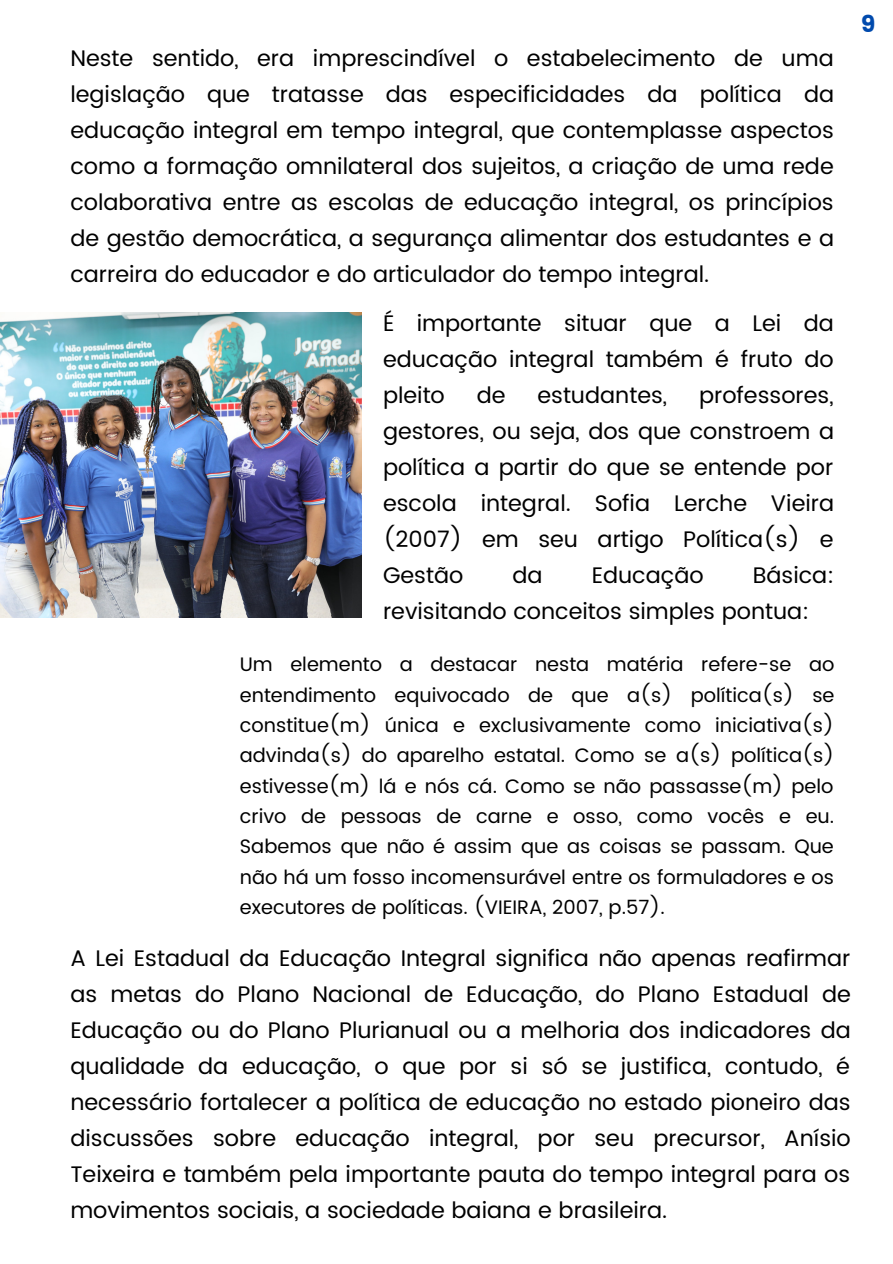
<style>
.page{position:relative;width:893px;height:1264px;background:#fff}
.page>*{position:absolute;margin:0;border:0;box-sizing:border-box;transform-origin:0 0}
.t1{font:23.25px "Poppins";color:#004aad}
.t2{font:22.5px/36px "Poppins";color:#000;text-align:justify}
.t3{font:19.5px/30.3px "Poppins";color:#000;text-align:justify}
</style>
<div class="page">
<img style="left:0;top:312px;width:361px;height:305px">
<p class="t2" style="left:70px;top:40px;width:765px">Neste sentido, era imprescindível o estabelecimento de uma legislação que tratasse das especificidades da política da educação integral em tempo integral, que contemplasse aspectos como a formação omnilateral dos sujeitos, a criação de uma rede colaborativa entre as escolas de educação integral, os princípios de gestão democrática, a segurança alimentar dos estudantes e a carreira do educador e do articulador do tempo integral.</p>
<p class="t2" style="left:383px;top:305px;width:452px">É importante situar que a Lei da educação integral também é fruto do pleito</p>
<p class="t2" style="left:383px;top:377px;width:452px;text-indent:316px">professores, gestores, ou seja, dos que constroem a política a partir do que se entende por escola integral. Sofia Lerche Vieira (2007) em seu artigo Política(s) e Gestão</p>
<p class="t2" style="left:476px;top:377px;width:30px">de</p>
<p class="t2" style="left:537px;top:377px;width:131px">estudantes,</p>
<p class="t2" style="left:383px;top:557px;width:452px;text-indent:369px">Básica: revisitando conceitos simples pontua:</p>
<p class="t2" style="left:512px;top:557px;width:32px">da</p>
<p class="t2" style="left:591px;top:557px;width:113px">Educação</p>
<p class="t1" style="left:860px;top:10px;width:16px">9</p>
<p class="t3" style="left:240px;top:649px;width:596px">Um elemento a destacar nesta matéria refere-se ao entendimento equivocado de que a(s) política(s) se constitue(m) única e exclusivamente como iniciativa(s) advinda(s) do aparelho estatal. Como se a(s) política(s) estivesse(m) lá e nós cá. Como se não passasse(m) pelo crivo de pessoas de carne e osso, como vocês e eu.<br>Sabemos que não é assim que as coisas se passam. Que não há um fosso incomensurável entre os formuladores e os executores de políticas. (VIEIRA, 2007, p.57).</p>
<p class="t2" style="left:70px;top:940px;width:782px">A Lei Estadual da Educação Integral significa não apenas reafirmar as metas do Plano Nacional de Educação, do Plano Estadual de Educação ou do Plano Plurianual ou a melhoria dos indicadores da qualidade da educação, o que por si só se justifica, contudo, é necessário fortalecer a política de educação no estado pioneiro das discussões sobre educação integral, por seu precursor, Anísio Teixeira e também pela importante pauta do tempo integral para os movimentos sociais, a sociedade baiana e brasileira.</p>
</div>
